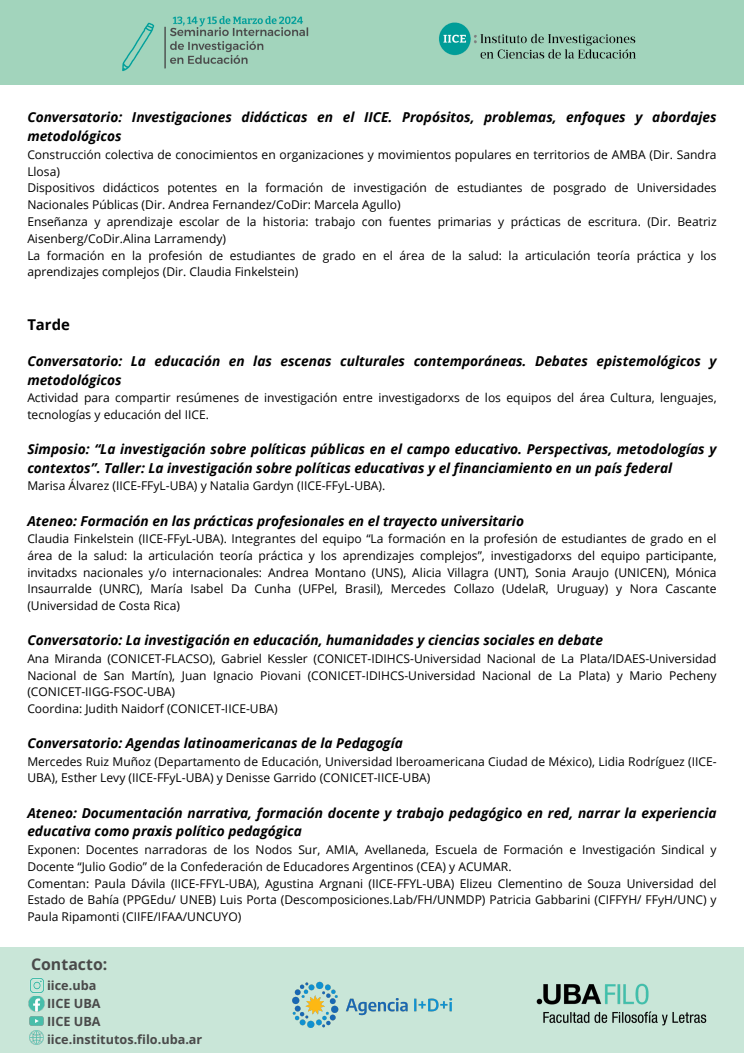
<style>
.page{position:relative;width:744px;height:1053px;background:#fff}
.page>*{position:absolute;margin:0;border:0;box-sizing:border-box;transform-origin:0 0}
.t1{font:700 15.92px "Open Sans";color:#4a4a4a}
.t2{font:700 14.88px "Open Sans";color:#000}
.t3{font:italic 700 13.68px/18.9px "Open Sans";color:#000}
.t4{font:700 12.68px "Open Sans";color:#4a4a4a}
.t5{font:12.08px/16.8px "Open Sans";color:#000}
</style>
<div class="page">
<div style="left:0;top:0;width:744px;height:84px;background:#a2d4bc"></div>
<img style="left:99px;top:16px;width:232px;height:69px">
<img style="left:439px;top:22px;width:197px;height:37px">
<div style="left:0;top:947px;width:744px;height:105px;background:#c9e6d8"></div>
<img style="left:30px;top:978px;width:14px;height:14px">
<img style="left:29px;top:996px;width:15px;height:15px">
<img style="left:30px;top:1030px;width:13px;height:14px">
<svg style="left:30px;top:1016px;width:13px;height:9px"></svg>
<img style="left:292px;top:981px;width:161px;height:47px">
<img style="left:536px;top:983px;width:171px;height:43px">
<p class="t3" style="left:27px;top:108px;width:691px">Conversatorio: Investigaciones didácticas en el IICE. Propósitos, problemas, enfoques y abordajes metodológicos</p>
<p class="t5" style="left:27px;top:146px;width:691px">Construcción colectiva de conocimientos en organizaciones y movimientos populares en territorios de AMBA (Dir. Sandra<br>Llosa)</p>
<p class="t5" style="left:27px;top:179px;width:691px">Dispositivos didácticos potentes en la formación de investigación de estudiantes de posgrado de Universidades<br>Nacionales Públicas (Dir. Andrea Fernandez/CoDir: Marcela Agullo)</p>
<p class="t5" style="left:27px;top:213px;width:691px">Enseñanza y aprendizaje escolar de la historia: trabajo con fuentes primarias y prácticas de escritura. (Dir. Beatriz<br>Aisenberg/CoDir.Alina Larramendy)</p>
<p class="t5" style="left:27px;top:246px;width:691px">La formación en la profesión de estudiantes de grado en el área de la salud: la articulación teoría práctica y los aprendizajes complejos (Dir. Claudia Finkelstein)</p>
<p class="t2" style="left:27px;top:314px;width:44px">Tarde</p>
<p class="t3" style="left:27px;top:351px;width:691px">Conversatorio: La educación en las escenas culturales contemporáneas. Debates epistemológicos y metodológicos</p>
<p class="t5" style="left:27px;top:389px;width:691px">Actividad para compartir resúmenes de investigación entre investigadorxs de los equipos del área Cultura, lenguajes, tecnologías y educación del IICE.</p>
<p class="t3" style="left:27px;top:439px;width:691px">Simposio: “La investigación sobre políticas públicas en el campo educativo. Perspectivas, metodologías y contextos”. Taller: La investigación sobre políticas educativas y el financiamiento en un país federal</p>
<p class="t5" style="left:27px;top:477px;width:360px">Marisa Álvarez (IICE-FFyL-UBA) y Natalia Gardyn (IICE-FFyL-UBA).</p>
<p class="t3" style="left:27px;top:510px;width:498px">Ateneo: Formación en las prácticas profesionales en el trayecto universitario</p>
<p class="t5" style="left:27px;top:530px;width:691px;text-align:justify">Claudia Finkelstein (IICE-FFyL-UBA). Integrantes del equipo “La formación en la profesión de estudiantes de grado en el área de la salud: la articulación teoría práctica y los aprendizajes complejos”, investigadorxs del equipo participante, invitadxs nacionales y/o internacionales: Andrea Montano (UNS), Alicia Villagra (UNT), Sonia Araujo (UNICEN), Mónica Insaurralde (UNRC), María Isabel Da Cunha (UFPel, Brasil), Mercedes Collazo (UdelaR, Uruguay) y Nora Cascante (Universidad de Costa Rica)</p>
<p class="t3" style="left:27px;top:630px;width:577px">Conversatorio: La investigación en educación, humanidades y ciencias sociales en debate</p>
<p class="t5" style="left:27px;top:649px;width:691px;text-align:justify">Ana Miranda (CONICET-FLACSO), Gabriel Kessler (CONICET-IDIHCS-Universidad Nacional de La Plata/IDAES-Universidad Nacional de San Martín), Juan Ignacio Piovani (CONICET-IDIHCS-Universidad Nacional de La Plata) y Mario Pecheny (CONICET-IIGG-FSOC-UBA)</p>
<p class="t5" style="left:27px;top:700px;width:252px">Coordina: Judith Naidorf (CONICET-IICE-UBA)</p>
<p class="t3" style="left:27px;top:733px;width:377px">Conversatorio: Agendas latinoamericanas de la Pedagogía</p>
<p class="t5" style="left:27px;top:752px;width:691px">Mercedes Ruiz Muñoz (Departamento de Educación, Universidad Iberoamericana Ciudad de México), Lidia Rodríguez (IICE-<br>UBA), Esther Levy (IICE-FFyL-UBA) y Denisse Garrido (CONICET-IICE-UBA)</p>
<p class="t3" style="left:27px;top:802px;width:691px">Ateneo: Documentación narrativa, formación docente y trabajo pedagógico en red, narrar la experiencia educativa como praxis político pedagógica</p>
<p class="t5" style="left:27px;top:840px;width:691px">Exponen: Docentes narradoras de los Nodos Sur, AMIA, Avellaneda, Escuela de Formación e Investigación Sindical y<br>Docente “Julio Godio” de la Confederación de Educadores Argentinos (CEA) y ACUMAR.</p>
<p class="t5" style="left:27px;top:874px;width:691px;text-align:justify">Comentan: Paula Dávila (IICE-FFYL-UBA), Agustina Argnani (IICE-FFYL-UBA) Elizeu Clementino de Souza Universidad del Estado de Bahía (PPGEdu/ UNEB) Luis Porta (Descomposiciones.Lab/FH/UNMDP) Patricia Gabbarini (CIFFYH/ FFyH/UNC) y Paula Ripamonti (CIIFE/IFAA/UNCUYO)</p>
<p class="t1" style="left:31px;top:952px;width:78px">Contacto:</p>
<p class="t4" style="left:47px;top:976px;width:51px">iice.uba</p>
<p class="t4" style="left:47px;top:994px;width:55px">IICE UBA</p>
<p class="t4" style="left:47px;top:1012px;width:55px">IICE UBA</p>
<p class="t4" style="left:47px;top:1029px;width:157px">iice.institutos.filo.uba.ar</p>
</div>
